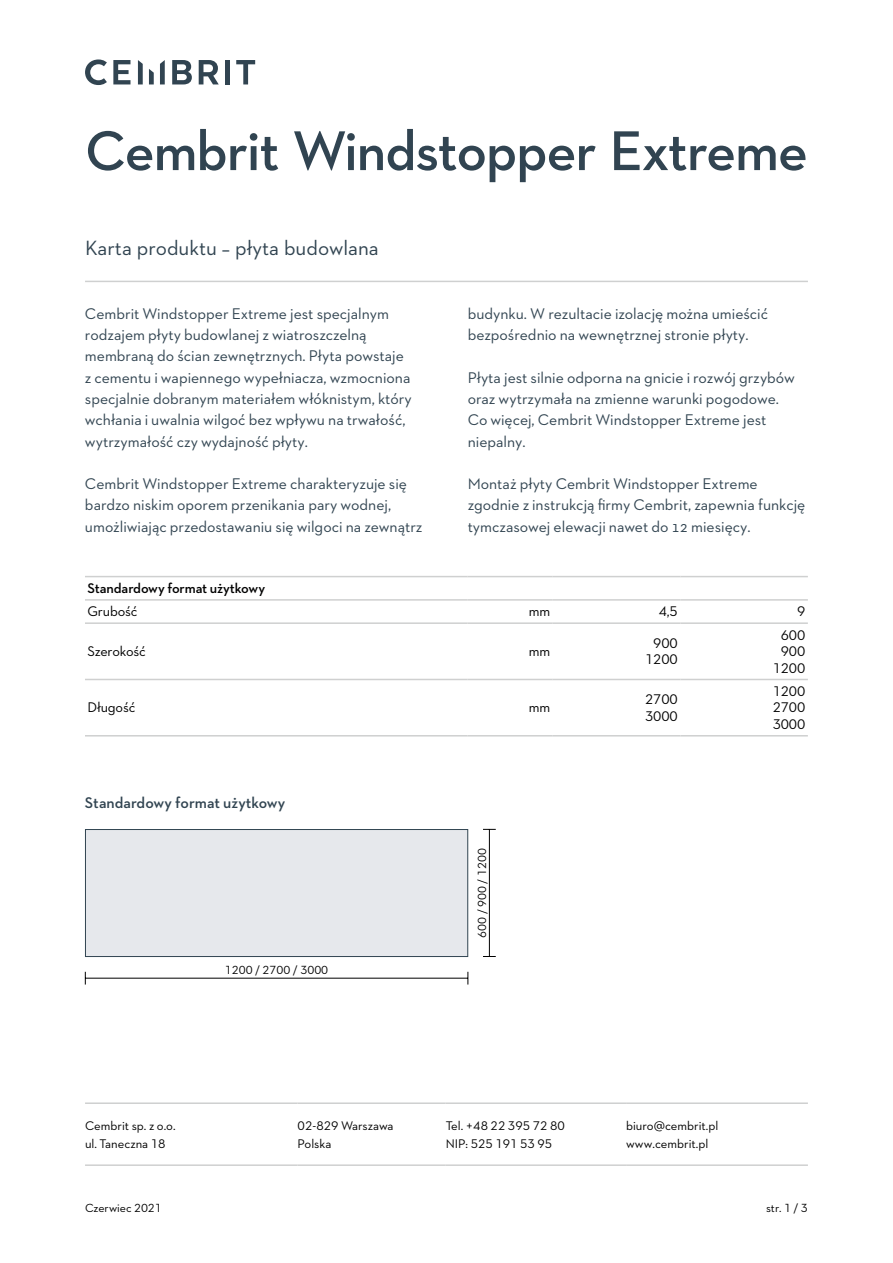
<style>
.page{position:relative;width:893px;height:1263px;background:#fff}
.page>*{position:absolute;margin:0;border:0;box-sizing:border-box;transform-origin:0 0}
.t1{font:600 57px "Neutraface 2 Text";letter-spacing:-.02em;color:#314451}
.t2{font:21px "Neutraface 2 Text";color:#314451}
.t3{font:15.75px/21.3px "Neutraface 2 Text";color:#314451}
.t4{font:600 15.75px "Neutraface 2 Text";color:#314451}
.t5{font:14.25px/16.5px "Neutraface 2 Text";letter-spacing:-.01em;color:#000;text-align:center}
.t6{font:600 14.25px "Neutraface 2 Text";letter-spacing:-.01em;color:#000}
.t7{font:12.75px/18px "Neutraface 2 Text";color:#000}
.t8{font:12px "Neutraface 2 Text";color:#000}
</style>
<div class="page">
<hr style="left:85px;top:1102px;width:213px;height:2px;background:#cfd0d0">
<hr style="left:298px;top:1102px;width:148px;height:2px;background:#cfd0d0">
<hr style="left:446px;top:1102px;width:180px;height:2px;background:#cfd0d0">
<hr style="left:626px;top:1102px;width:182px;height:2px;background:#cfd0d0">
<hr style="left:85px;top:1164px;width:213px;height:2px;background:#cfd0d0">
<hr style="left:298px;top:1164px;width:148px;height:2px;background:#cfd0d0">
<hr style="left:446px;top:1164px;width:180px;height:2px;background:#cfd0d0">
<hr style="left:626px;top:1164px;width:182px;height:2px;background:#cfd0d0">
<svg style="left:85px;top:59px;width:22px;height:26px"></svg>
<svg style="left:113px;top:60px;width:17px;height:24px"></svg>
<svg style="left:172px;top:60px;width:20px;height:24px"></svg>
<svg style="left:199px;top:60px;width:20px;height:24px"></svg>
<div style="left:225px;top:60px;width:5px;height:24px;background:#314451"></div>
<svg style="left:236px;top:60px;width:19px;height:24px"></svg>
<svg style="left:138px;top:60px;width:5px;height:24px"></svg>
<svg style="left:149px;top:69px;width:5px;height:15px"></svg>
<svg style="left:160px;top:60px;width:5px;height:24px"></svg>
<hr style="left:85px;top:576px;width:383px;height:1px;background:#cfd0d0">
<hr style="left:468px;top:576px;width:85px;height:1px;background:#cfd0d0">
<hr style="left:553px;top:576px;width:127px;height:1px;background:#cfd0d0">
<hr style="left:680px;top:576px;width:128px;height:1px;background:#cfd0d0">
<hr style="left:85px;top:622px;width:383px;height:2px;background:#cfd0d0">
<hr style="left:468px;top:622px;width:85px;height:2px;background:#cfd0d0">
<hr style="left:553px;top:622px;width:127px;height:2px;background:#cfd0d0">
<hr style="left:680px;top:622px;width:128px;height:2px;background:#cfd0d0">
<hr style="left:85px;top:679px;width:383px;height:1px;background:#cfd0d0">
<hr style="left:468px;top:679px;width:85px;height:1px;background:#cfd0d0">
<hr style="left:553px;top:679px;width:127px;height:1px;background:#cfd0d0">
<hr style="left:680px;top:679px;width:128px;height:1px;background:#cfd0d0">
<hr style="left:85px;top:735px;width:383px;height:1px;background:#cfd0d0">
<hr style="left:468px;top:735px;width:85px;height:1px;background:#cfd0d0">
<hr style="left:553px;top:735px;width:127px;height:1px;background:#cfd0d0">
<hr style="left:680px;top:735px;width:128px;height:1px;background:#cfd0d0">
<hr style="left:85px;top:599px;width:383px;height:2px;background:#cfd0d0">
<hr style="left:468px;top:599px;width:85px;height:2px;background:#cfd0d0">
<hr style="left:553px;top:599px;width:127px;height:2px;background:#cfd0d0">
<hr style="left:680px;top:599px;width:128px;height:2px;background:#cfd0d0">
<hr style="left:85px;top:281px;width:723px;height:1px;background:#cfd0d0">
<svg style="left:483px;top:829px;width:13px;height:1px"></svg>
<svg style="left:483px;top:956px;width:13px;height:1px"></svg>
<hr style="left:489px;top:829px;width:1px;height:127px;background:#000">
<div style="left:85px;top:829px;width:383px;height:128px;background:#e6e8ec;border:1px solid #314451"></div>
<svg style="left:468px;top:972px;width:1px;height:12px"></svg>
<svg style="left:85px;top:972px;width:1px;height:12px"></svg>
<hr style="left:86px;top:978px;width:382px;height:1px;background:#000">
<h1 class="t1" style="left:85px;top:115px;width:724px">Cembrit Windstopper Extreme</h1>
<h2 class="t2" style="left:85px;top:235px;width:295px">Karta produktu – płyta budowlana</h2>
<p class="t3" style="left:85px;top:303px;width:328px">Cembrit Windstopper Extreme jest specjalnym rodzajem płyty budowlanej z wiatroszczelną membraną do ścian zewnętrznych. Płyta powstaje z cementu i wapiennego wypełniacza, wzmocniona specjalnie dobranym materiałem włóknistym, który wchłania i uwalnia wilgoć bez wpływu na trwałość, wytrzymałość czy wydajność płyty.</p>
<p class="t3" style="left:85px;top:473px;width:339px">Cembrit Windstopper Extreme charakteryzuje się bardzo niskim oporem przenikania pary wodnej, umożliwiając przedostawaniu się wilgoci na zewnątrz</p>
<p class="t3" style="left:468px;top:303px;width:302px">budynku. W rezultacie izolację można umieścić bezpośrednio na wewnętrznej stronie płyty.</p>
<p class="t3" style="left:468px;top:366px;width:329px">Płyta jest silnie odporna na gnicie i rozwój grzybów oraz wytrzymała na zmienne warunki pogodowe.<br>Co więcej, Cembrit Windstopper Extreme jest niepalny.</p>
<p class="t3" style="left:468px;top:473px;width:339px">Montaż płyty Cembrit Windstopper Extreme zgodnie z instrukcją firmy Cembrit, zapewnia funkcję tymczasowej elewacji nawet do 12 miesięcy.</p>
<p class="t6" style="left:88px;top:579px;width:179px">Standardowy format użytkowy</p>
<p class="t5" style="left:88px;top:603px;width:52px">Grubość</p>
<p class="t5" style="left:529px;top:603px;width:23px">mm</p>
<p class="t5" style="left:659px;top:603px;width:21px">4,5</p>
<p class="t5" style="left:797px;top:603px;width:10px">9</p>
<p class="t5" style="left:88px;top:643px;width:60px">Szerokość</p>
<p class="t5" style="left:529px;top:643px;width:23px">mm</p>
<p class="t5" style="left:645px;top:635px;width:34px">900<br>1200</p>
<p class="t5" style="left:773px;top:626px;width:34px">600<br>900<br>1200</p>
<p class="t5" style="left:88px;top:699px;width:49px">Długość</p>
<p class="t5" style="left:529px;top:699px;width:23px">mm</p>
<p class="t4" style="left:85px;top:793px;width:202px">Standardowy format użytkowy</p>
<p class="t8" style="left:225px;top:962px;width:105px">1200 / 2700 / 3000</p>
<p class="t8" style="left:474px;top:938px;width:91px;rotate:-90deg">600 / 900 / 1200</p>
<p class="t5" style="left:645px;top:691px;width:34px;text-align:left">2700<br>3000</p>
<p class="t5" style="left:773px;top:683px;width:34px;text-align:justify">1200<br>2700<br>3000</p>
<p class="t7" style="left:85px;top:1117px;width:92px">Cembrit sp. z o.o. ul. Taneczna 18</p>
<p class="t7" style="left:298px;top:1117px;width:97px">02-829 Warszawa<br>Polska</p>
<p class="t7" style="left:446px;top:1117px;width:121px">Tel. +48 22 395 72 80<br>NIP: 525 191 53 95</p>
<p class="t7" style="left:626px;top:1117px;width:94px">biuro@cembrit.pl www.cembrit.pl</p>
<p class="t8" style="left:85px;top:1200px;width:78px">Czerwiec 2021</p>
<p class="t8" style="left:766px;top:1200px;width:43px">str. 1 / 3</p>
</div>
